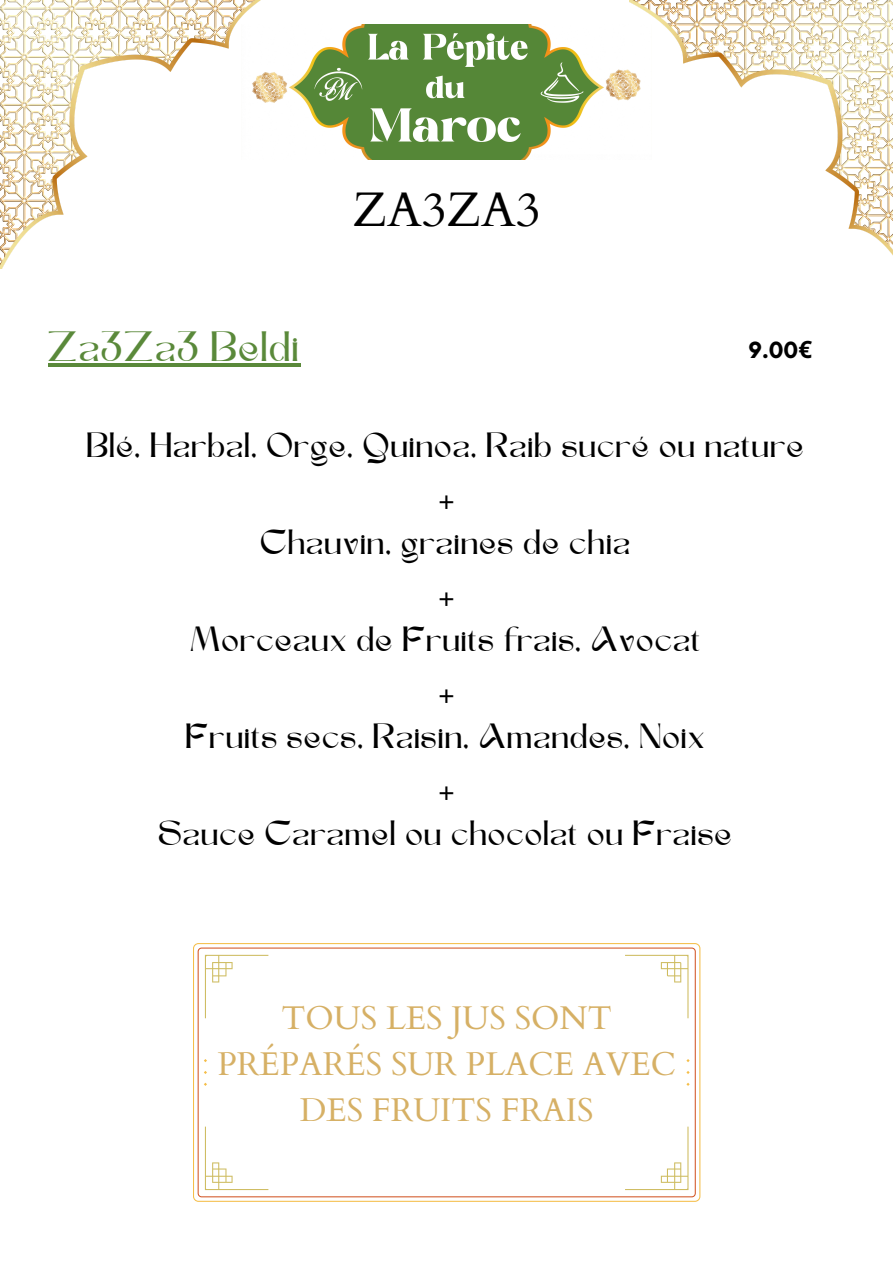
<style>
.page{position:relative;width:893px;height:1263px;background:#fff}
.page>*{position:absolute;margin:0;border:0;box-sizing:border-box;transform-origin:0 0}
.t1{font:48.6px "Cardo";color:#000}
.t2{font:42.3px "SEGO";color:#5a893a}
.t3{font:35.03px/52.3px "SEGO";color:#000;text-align:center}
.t4{font:32.85px/45.6px "Cardo";color:#d6b065;text-align:center}
.t5{font:700 24px "Glacial Indifference";color:#000}
.s1{font-family:"Noto Sans"}
.s2{font-family:"Glacial Indifference"}
</style>
<div class="page">
<img style="left:282px;top:24px;width:347px;height:135px">
<img style="left:0;top:0;width:282px;height:268px">
<img style="left:629px;top:0;width:264px;height:256px">
<hr style="left:49px;top:363px;width:252px;height:4px;background:#5a893a">
<svg style="left:193px;top:943px;width:507px;height:259px"></svg>
<p class="t2" style="left:49px;top:329px;width:254px">Za3Za3 Beldi</p>
<p class="t1" style="left:352px;top:177px;width:190px">ZA3ZA3</p>
<h2 class="t5" style="left:748px;top:336px;width:65px">9.00<span class="s1">€</span></h2>
<p class="t3" style="left:87px;top:422px;width:720px">Blé, Harbal, Orge, Quinoa, Raib sucré ou nature <span class="s2">+</span></p>
<p class="t3" style="left:261px;top:519px;width:372px">Chauvin, graines de chia <span class="s2">+</span></p>
<p class="t3" style="left:191px;top:616px;width:513px">Morceaux de Fruits frais, Avocat <span class="s2">+</span></p>
<p class="t3" style="left:186px;top:713px;width:521px">Fruits secs, Raisin, Amandes, Noix <span class="s2">+</span></p>
<p class="t3" style="left:159px;top:810px;width:576px">Sauce Caramel ou chocolat ou Fraise</p>
<h1 class="t4" style="left:217px;top:996px;width:460px">TOUS LES JUS SONT<br>PRÉPARÉS SUR PLACE AVEC<br>DES FRUITS FRAIS</h1>
</div>
